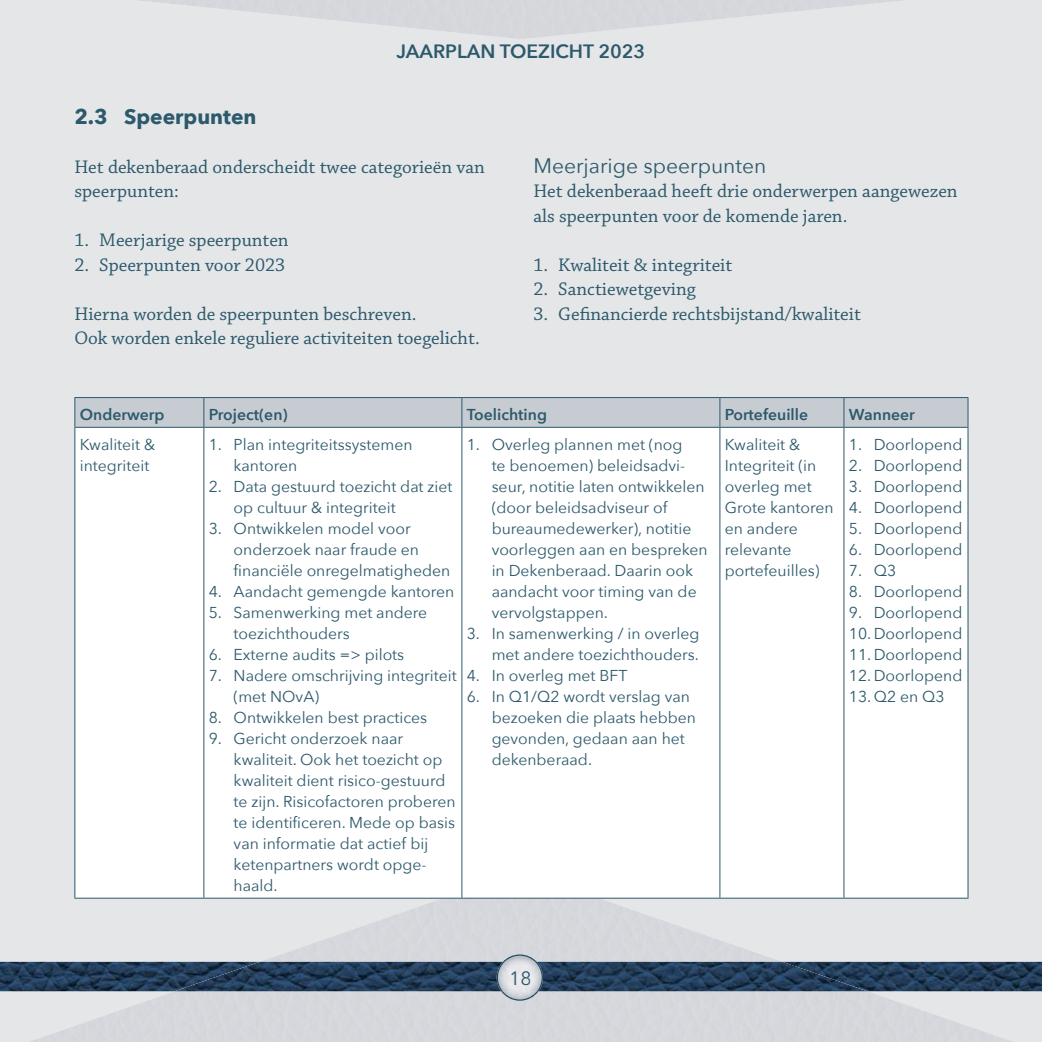
<style>
.page{position:relative;width:1042px;height:1042px;background:#e4e6e8}
.page>*{position:absolute;margin:0;border:0;box-sizing:border-box;transform-origin:0 0}
.t1{font:21px "Avenir Next";color:#2c596b}
.t2{font:700 21px "Avenir Next";color:#2c596b}
.t3{font:19.25px/24.5px "Chaparral Pro";color:#2c596b}
.t4{font:600 19.25px "Avenir Next";color:#2c596b}
.t5{font:19.25px "Avenir Next";color:#2c596b}
.t6{font:15.75px/21px "Avenir Next";color:#2c596b}
.t7{font:600 15.75px "Avenir Next";color:#2c596b}
</style>
<div class="page">
<img style="left:928px;top:962px;width:114px;height:29px">
<img style="left:0;top:962px;width:114px;height:29px">
<img style="left:130px;top:0;width:782px;height:39px">
<img style="left:302px;top:899px;width:438px;height:143px">
<img style="left:114px;top:945px;width:189px;height:97px">
<img style="left:739px;top:945px;width:189px;height:97px">
<img style="left:27px;top:1010px;width:88px;height:32px">
<img style="left:927px;top:1010px;width:89px;height:32px">
<img style="left:543px;top:962px;width:324px;height:29px">
<img style="left:174px;top:962px;width:323px;height:29px">
<img style="left:501px;top:954px;width:37px;height:46px">
<img style="left:497px;top:962px;width:46px;height:29px">
<img style="left:511px;top:971px;width:19px;height:14px">
<svg style="left:75px;top:428px;width:892px;height:470px"></svg>
<svg style="left:74px;top:397px;width:894px;height:30px"></svg>
<hr style="left:74px;top:427px;width:130px;height:1px;background:#2c596b">
<hr style="left:74px;top:428px;width:1px;height:470px;background:#2c596b">
<hr style="left:204px;top:427px;width:258px;height:1px;background:#2c596b">
<hr style="left:203px;top:428px;width:1px;height:470px;background:#2c596b">
<hr style="left:462px;top:427px;width:258px;height:1px;background:#2c596b">
<hr style="left:461px;top:428px;width:1px;height:470px;background:#2c596b">
<hr style="left:720px;top:427px;width:124px;height:1px;background:#2c596b">
<hr style="left:719px;top:428px;width:1px;height:470px;background:#2c596b">
<hr style="left:844px;top:427px;width:124px;height:1px;background:#2c596b">
<hr style="left:843px;top:428px;width:1px;height:470px;background:#2c596b">
<hr style="left:967px;top:428px;width:1px;height:470px;background:#2c596b">
<hr style="left:74px;top:898px;width:894px;height:1px;background:#2c596b">
<p class="t4" style="left:397px;top:39px;width:250px">JAARPLAN TOEZICHT 2023</p>
<h1 class="t2" style="left:74px;top:103px;width:184px">2.3 Speerpunten</h1>
<p class="t3" style="left:74px;top:156px;width:412px">Het dekenberaad onderscheidt twee categorieën van speerpunten:</p>
<p class="t3" style="left:74px;top:229px;width:216px">1. Meerjarige speerpunten</p>
<p class="t3" style="left:74px;top:254px;width:212px">2. Speerpunten voor 2023</p>
<p class="t3" style="left:74px;top:303px;width:407px">Hierna worden de speerpunten beschreven.<br>Ook worden enkele reguliere activiteiten toegelicht.</p>
<h1 class="t1" style="left:533px;top:152px;width:234px">Meerjarige speerpunten</h1>
<p class="t3" style="left:533px;top:180px;width:426px">Het dekenberaad heeft drie onderwerpen aangewezen als speerpunten voor de komende jaren.</p>
<p class="t3" style="left:533px;top:254px;width:200px">1. Kwaliteit &amp; integriteit</p>
<p class="t3" style="left:533px;top:278px;width:164px">2. Sanctiewetgeving</p>
<p class="t3" style="left:533px;top:303px;width:329px">3. Gefinancierde rechtsbijstand/kwaliteit</p>
<p class="t7" style="left:80px;top:404px;width:86px">Onderwerp</p>
<p class="t7" style="left:209px;top:404px;width:80px">Project(en)</p>
<p class="t7" style="left:467px;top:404px;width:82px">Toelichting</p>
<p class="t7" style="left:725px;top:404px;width:85px">Portefeuille</p>
<p class="t7" style="left:849px;top:404px;width:68px">Wanneer</p>
<p class="t6" style="left:80px;top:434px;width:77px">Kwaliteit &amp; integriteit</p>
<p class="t6" style="left:234px;top:434px;width:180px;text-indent:-25px">1. Plan integriteitssystemen kantoren</p>
<p class="t6" style="left:234px;top:476px;width:220px;text-indent:-25px">2. Data gestuurd toezicht dat ziet op cultuur &amp; integriteit</p>
<p class="t6" style="left:234px;top:518px;width:218px;text-indent:-25px">3. Ontwikkelen model voor onderzoek naar fraude en financiële onregelmatigheden</p>
<p class="t6" style="left:209px;top:581px;width:247px">4. Aandacht gemengde kantoren</p>
<p class="t6" style="left:234px;top:602px;width:195px;text-indent:-25px">5. Samenwerking met andere toezichthouders</p>
<p class="t6" style="left:209px;top:644px;width:197px">6. Externe audits =&gt; pilots</p>
<p class="t6" style="left:234px;top:665px;width:225px;text-indent:-25px">7. Nadere omschrĳving integriteit (met NOvA)</p>
<p class="t6" style="left:209px;top:707px;width:220px">8. Ontwikkelen best practices</p>
<p class="t6" style="left:234px;top:728px;width:223px;text-indent:-25px">9. Gericht onderzoek naar kwaliteit. Ook het toezicht op kwaliteit dient risico-gestuurd te zĳn. Risicofactoren proberen te identificeren. Mede op basis van informatie dat actief bĳ ketenpartners wordt opge&shy;haald.</p>
<p class="t6" style="left:725px;top:434px;width:110px">Kwaliteit &amp;<br>Integriteit (in overleg met<br>Grote kantoren en andere relevante portefeuilles)</p>
<p class="t6" style="left:849px;top:434px;width:115px">1. Doorlopend</p>
<p class="t6" style="left:492px;top:434px;width:217px;text-indent:-25px">1. Overleg plannen met (nog<br>te benoemen) beleidsadvi&shy;seur, notitie laten ontwikkelen (door beleidsadviseur of bureaumedewerker), notitie voorleggen aan en bespreken in Dekenberaad. Daarin ook aandacht voor timing van de vervolgstappen.</p>
<p class="t6" style="left:467px;top:623px;width:234px;text-align:right">3. In samenwerking / in overleg met andere toezichthouders.</p>
<p class="t6" style="left:467px;top:665px;width:162px">4. In overleg met BFT</p>
<p class="t6" style="left:492px;top:686px;width:206px;text-indent:-25px">6. In Q1/Q2 wordt verslag van bezoeken die plaats hebben gevonden, gedaan aan het dekenberaad.</p>
<p class="t6" style="left:849px;top:455px;width:115px">2. Doorlopend</p>
<p class="t6" style="left:849px;top:476px;width:115px">3. Doorlopend</p>
<p class="t6" style="left:849px;top:497px;width:115px">4. Doorlopend</p>
<p class="t6" style="left:849px;top:518px;width:115px">5. Doorlopend</p>
<p class="t6" style="left:849px;top:539px;width:115px">6. Doorlopend</p>
<p class="t6" style="left:849px;top:560px;width:49px">7. Q3</p>
<p class="t6" style="left:849px;top:581px;width:115px">8. Doorlopend</p>
<p class="t6" style="left:849px;top:602px;width:115px">9. Doorlopend</p>
<p class="t6" style="left:849px;top:623px;width:115px">10. Doorlopend</p>
<p class="t6" style="left:849px;top:644px;width:115px">11. Doorlopend</p>
<p class="t6" style="left:849px;top:665px;width:115px">12. Doorlopend</p>
<p class="t6" style="left:849px;top:686px;width:97px">13. Q2 en Q3</p>
<p class="t5" style="left:509px;top:965px;width:24px">18</p>
</div>
